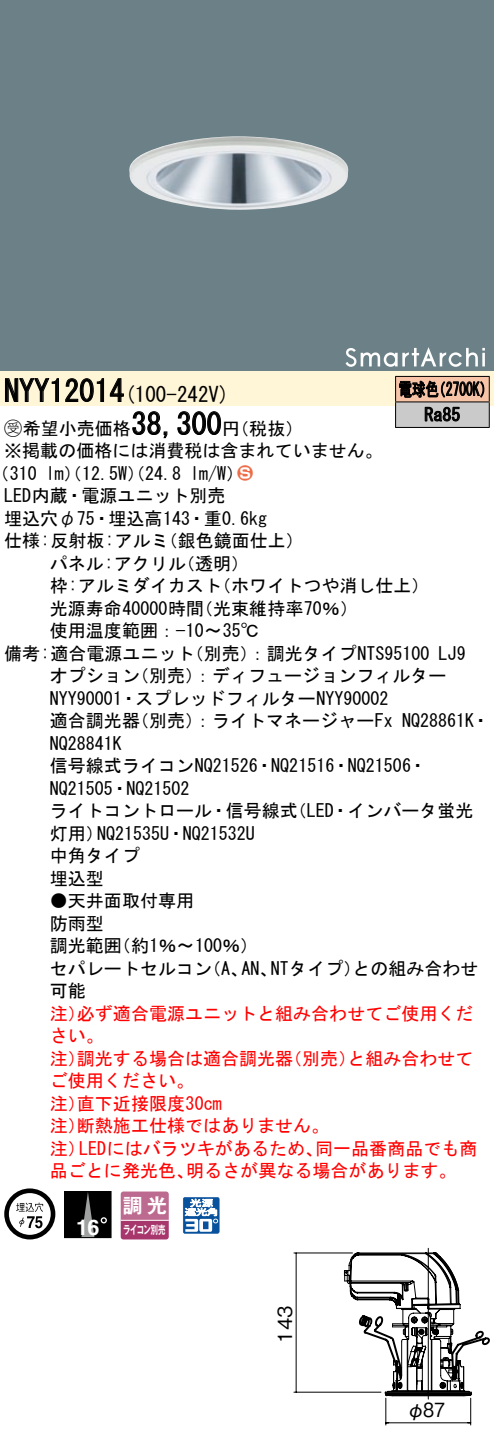
<style>
.page{position:relative;width:494px;height:1434px;background:#fff}
.page>*{position:absolute;margin:0;border:0;box-sizing:border-box;transform-origin:0 0}
.t1{font:30px "MS Gothic";color:#000}
.t2{font:700 21.6px "Helvetica LT Std";color:#fff}
.t3{font:21px "MS Gothic";color:#000}
.t4{font:19.8px "Gothic MB101 Pro De Bold 90 pv RKSJ H";color:#fff}
.t5{font:19.5px "Gothic BBB Pro Medium 90 pv RKSJ H";color:#000}
.t6{font:18px/22.5px "MS Gothic";color:#000}
.t7{font:18px/22.5px "MS Gothic";color:#f00}
.t8{font:18px/25.5px "MS Gothic";color:#000;scale:.75 1}
.t9{font:18px "Ford Classification 1";color:#ed6d48}
.t10{font:11.4px "Gothic MB101 Pro De Bold 90 pv RKSJ H";letter-spacing:-.05em;color:#fff;scale:.65 1}
.s1{font-family:"Ford Classification 1"}
.s2{color:#fff}
</style>
<div class="page">
<div style="left:0;top:0;width:493px;height:346px;background:#6c8087"></div>
<img style="left:129px;top:136px;width:220px;height:74px">
<div style="left:0;top:346px;width:493px;height:26px;background:#6c8087"></div>
<svg style="left:345px;top:347px;width:139px;height:20px"></svg>
<div style="left:0;top:372px;width:493px;height:34px;background:#fff5d7"></div>
<svg style="left:5px;top:378px;width:54px;height:24px"></svg>
<svg style="left:65px;top:378px;width:59px;height:24px"></svg>
<svg style="left:132px;top:411px;width:36px;height:28px"></svg>
<svg style="left:177px;top:411px;width:44px;height:24px"></svg>
<svg style="left:4px;top:1188px;width:51px;height:51px"></svg>
<div style="left:65px;top:1191px;width:46px;height:47px;background:#000"></div>
<svg style="left:81px;top:1193px;width:13px;height:43px"></svg>
<svg style="left:101px;top:1217px;width:6px;height:6px"></svg>
<div style="left:64px;top:1191px;width:47px;height:47px;border:1px solid #000"></div>
<svg style="left:120px;top:1191px;width:48px;height:48px;background:#b65b85"></svg>
<hr style="left:121px;top:1220px;width:47px;height:1px;background:#fff">
<svg style="left:183px;top:1197px;width:36px;height:37px"></svg>
<hr style="left:395px;top:376px;width:94px;height:1px;background:#000">
<hr style="left:395px;top:427px;width:94px;height:1px;background:#000">
<svg style="left:395px;top:377px;width:94px;height:50px;background:#a7978d"></svg>
<svg style="left:343px;top:1248px;width:146px;height:177px"></svg>
<hr style="left:295px;top:1253px;width:1px;height:139px;background:#000">
<hr style="left:293px;top:1252px;width:59px;height:1px;background:#000">
<hr style="left:293px;top:1392px;width:87px;height:1px;background:#000">
<h1 class="t1" style="left:4px;top:376px;width:122px">NYY12014</h1>
<p class="t3" style="left:124px;top:384px;width:106px">(100-242 (V</p>
<h1 class="t1" style="left:131px;top:409px;width:91px">38,300</h1>
<p class="t6" style="left:4px;top:417px;width:379px"><span class="s1">B</span>希望小売価格<br>※掲載の価格には消費税は含まれていません。</p>
<p class="t9" style="left:237px;top:464px;width:17px">2<span class="s2">3</span></p>
<p class="t6" style="left:222px;top:417px;width:82px">（円税抜(</p>
<p class="t6" style="left:190px;top:462px;width:55px">l m (W/</p>
<p class="t6" style="left:-8px;top:462px;width:47px">（310</p>
<p class="t6" style="left:4px;top:485px;width:223px">LED内蔵・電源ユニット別売</p>
<p class="t6" style="left:4px;top:507px;width:264px">埋込穴φ75・埋込高143・重0.6kg</p>
<p class="t6" style="left:159px;top:530px;width:146px">（銀色鏡面仕上(</p>
<p class="t6" style="left:46px;top:462px;width:137px">lm）（12.5 ）（W 24.8</p>
<p class="t6" style="left:4px;top:530px;width:166px">仕様:反射板:アルミ</p>
<p class="t6" style="left:50px;top:552px;width:138px">パネル:アクリル</p>
<p class="t6" style="left:177px;top:552px;width:74px">（透明(</p>
<p class="t8" style="left:424px;top:376px;width:49px;text-indent:-26px">電球色<br>Ra85</p>
<p class="t8" style="left:432px;top:376px;width:82px">（2700 (K</p>
<p class="t6" style="left:195px;top:575px;width:164px;text-indent:-145px">枠:アルミダイカスト<br>（光束維持率70％(</p>
<p class="t6" style="left:213px;top:575px;width:217px">（ホワイトつや消し仕上(</p>
<p class="t6" style="left:50px;top:597px;width:210px">光源寿命40000時間<br>使用温度範囲：−10〜35°C</p>
<p class="t6" style="left:185px;top:642px;width:245px">（別売：）調光タイプNTS95100</p>
<p class="t6" style="left:131px;top:642px;width:316px;text-indent:-127px">備考:適合電源ユニット<br>（別売：）ディフュージョンフィルター</p>
<p class="t6" style="left:438px;top:642px;width:28px">LJ9</p>
<p class="t6" style="left:50px;top:665px;width:340px">オプション<br>NYY90001・スプレッドフィルターNYY90002</p>
<p class="t6" style="left:131px;top:710px;width:263px">（別売：）ライトマネージャーFx</p>
<p class="t6" style="left:50px;top:710px;width:91px">適合調光器</p>
<p class="t6" style="left:50px;top:732px;width:73px">NQ28841K</p>
<p class="t6" style="left:50px;top:755px;width:378px">信号線式ライコンNQ21526・NQ21516・NQ21506・</p>
<p class="t6" style="left:50px;top:777px;width:141px">NQ21505・NQ21502</p>
<p class="t6" style="left:288px;top:800px;width:186px">（LED・インバータ蛍光</p>
<p class="t6" style="left:401px;top:710px;width:89px">NQ28861 ・K</p>
<p class="t6" style="left:50px;top:800px;width:249px;text-align:center">ライトコントロール・信号線式<br>NQ21535 ・U NQ21532U</p>
<p class="t6" style="left:50px;top:822px;width:91px">灯用）<br>中角タイプ埋込型</p>
<p class="t6" style="left:50px;top:890px;width:145px">●天井面取付専用防雨型</p>
<p class="t6" style="left:113px;top:935px;width:147px">（約1％〜100％(</p>
<p class="t6" style="left:50px;top:935px;width:73px">調光範囲</p>
<p class="t6" style="left:270px;top:957px;width:92px">NTタイプ）</p>
<p class="t6" style="left:352px;top:957px;width:127px">との組み合わせ</p>
<p class="t6" style="left:50px;top:957px;width:163px">セパレートセルコン可能</p>
<p class="t7" style="left:77px;top:1002px;width:397px">必ず適合電源ユニットと組み合わせてご使用くだ</p>
<p class="t6" style="left:203px;top:957px;width:46px">（、A</p>
<p class="t6" style="left:241px;top:957px;width:37px">AN、</p>
<p class="t7" style="left:50px;top:1002px;width:55px">注）さい。</p>
<p class="t7" style="left:77px;top:1047px;width:217px">調光する場合は適合調光器</p>
<p class="t7" style="left:284px;top:1047px;width:73px">（別売）</p>
<p class="t7" style="left:347px;top:1047px;width:127px">と組み合わせて</p>
<p class="t7" style="left:50px;top:1047px;width:37px">注）</p>
<p class="t7" style="left:50px;top:1070px;width:145px">ご使用ください。</p>
<p class="t7" style="left:77px;top:1092px;width:146px">直下近接限度30cm</p>
<p class="t7" style="left:77px;top:1092px;width:253px;text-indent:-27px">注）<br>断熱施工仕様ではありません。</p>
<p class="t7" style="left:50px;top:1115px;width:37px">注）</p>
<p class="t7" style="left:79px;top:1137px;width:245px">LEDにはバラツキがあるため、</p>
<p class="t7" style="left:315px;top:1137px;width:163px">同一品番商品でも商</p>
<p class="t7" style="left:50px;top:1137px;width:37px">注）</p>
<p class="t7" style="left:50px;top:1160px;width:145px">品ごとに発光色、</p>
<p class="t7" style="left:186px;top:1160px;width:272px">明るさが異なる場合があります。</p>
<p class="t2" style="left:76px;top:1214px;width:25px">16</p>
<p class="t4" style="left:123px;top:1189px;width:46px">調光</p>
<p class="t10" style="left:123px;top:1220px;width:66px">ライコン別売</p>
<p class="t5" style="left:269px;top:1343px;width:38px;rotate:-90deg">143</p>
<p class="t5" style="left:406px;top:1394px;width:40px">φ87</p>
</div>
